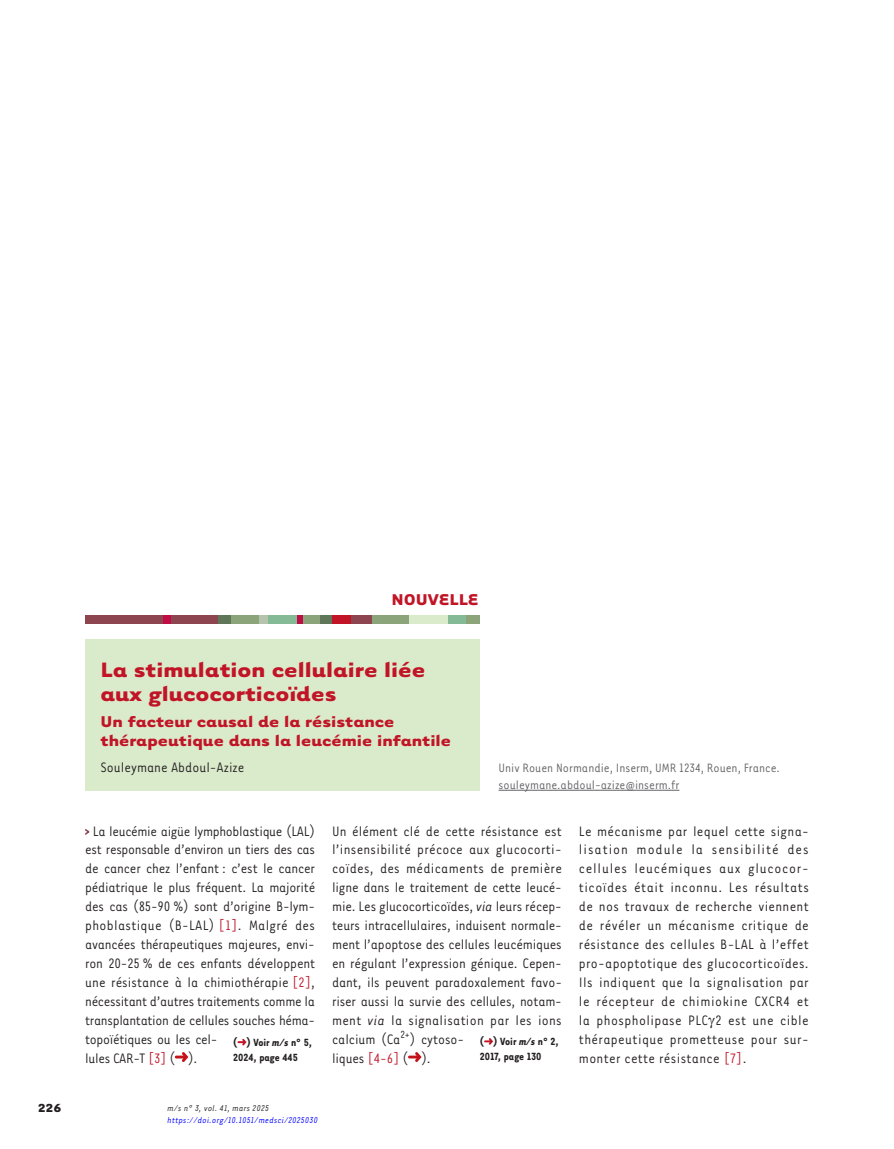
<style>
.page{position:relative;width:894px;height:1149px;background:#fff}
.page>*{position:absolute;margin:0;border:0;box-sizing:border-box;transform-origin:0 0}
.t1{font:700 24px/24px "Tarzana Wide OT";color:#c11527}
.t2{font:700 18px/19.5px "Tarzana Wide OT";color:#c11527}
.t3{font:15.75px/18.9px "Tarzana Nar OT";letter-spacing:-.01em;color:#231f20}
.t4{font:13.95px/17px "Tarzana Nar OT";color:#636366}
.t5{font:700 13.5px "Tarzana Wide OT";color:#231f20}
.t6{font:700 12px/15px "Tarzana Nar OT";color:#231f20}
.t7{font:italic 9.75px "Tarzana Nar OT";letter-spacing:.025em;color:#00f}
.t8{font:italic 9.75px "Tarzana Nar OT";letter-spacing:.025em;color:#231f20}
.s1{color:#bf182a}
.s2{font-style:italic}
</style>
<div class="page">
<hr style="left:498px;top:789px;width:181px;height:1px;background:#636366">
<div style="left:86px;top:639px;width:394px;height:151px;background:#daebcb"></div>
<div style="left:86px;top:615px;width:133px;height:9px;background:#8d454f"></div>
<div style="left:218px;top:615px;width:27px;height:9px;background:#5f7659"></div>
<div style="left:319px;top:615px;width:13px;height:9px;background:#5f7659"></div>
<div style="left:231px;top:615px;width:30px;height:9px;background:#8ba479"></div>
<div style="left:267px;top:615px;width:30px;height:9px;background:#84ba95"></div>
<div style="left:447px;top:615px;width:20px;height:9px;background:#84ba95"></div>
<div style="left:301px;top:615px;width:18px;height:9px;background:#8ba479"></div>
<div style="left:466px;top:615px;width:14px;height:9px;background:#8ba479"></div>
<div style="left:370px;top:615px;width:39px;height:9px;background:#8ba479"></div>
<div style="left:409px;top:615px;width:38px;height:9px;background:#daebcb"></div>
<div style="left:259px;top:615px;width:9px;height:9px;background:#b6c4ad"></div>
<div style="left:163px;top:615px;width:7px;height:9px;background:#c10d45"></div>
<div style="left:297px;top:615px;width:6px;height:9px;background:#c10d45"></div>
<div style="left:332px;top:615px;width:27px;height:9px;background:#c11527"></div>
<div style="left:350px;top:615px;width:21px;height:9px;background:#8d454f"></div>
<svg style="left:85px;top:828px;width:4px;height:7px"></svg>
<svg style="left:175px;top:1052px;width:13px;height:9px"></svg>
<svg style="left:408px;top:1052px;width:13px;height:9px"></svg>
<svg style="left:237px;top:1038px;width:9px;height:7px"></svg>
<svg style="left:484px;top:1038px;width:9px;height:6px"></svg>
<p class="t5" style="left:38px;top:1098px;width:25px">226</p>
<p class="t2" style="left:391px;top:588px;width:89px">NOUVELLE</p>
<h1 class="t1" style="left:100px;top:656px;width:326px">La stimulation cellulaire liée aux glucocorticoïdes</h1>
<p class="t2" style="left:100px;top:710px;width:352px">Un facteur causal de la résistance thérapeutique dans la leucémie infantile</p>
<p class="t3" style="left:100px;top:756px;width:145px">Souleymane Abdoul-Azize</p>
<p class="t4" style="left:498px;top:758px;width:282px">Univ Rouen Normandie, Inserm, UMR 1234, Rouen, France. souleymane.abdoul-azize@inserm.fr</p>
<p class="t3" style="left:85px;top:820px;width:231px;text-indent:8px">La leucémie aigüe lymphoblastique (LAL) est responsable d’environ un tiers des cas de cancer chez l’enfant : c’est le cancer pédiatrique le plus fréquent. La majorité des cas (85-90 %) sont d’origine B-lym&shy;phoblastique (B-LAL) <span class="s1">[1]</span>. Malgré des avancées thérapeutiques majeures, envi&shy;ron 20-25 % de ces enfants développent une résistance à la chimiothérapie <span class="s1">[2]</span>, nécessitant d’autres traitements comme la transplantation de cellules souches héma&shy;topoïétiques ou les cel-<br>lules CAR-T <span class="s1">[3]</span> ( ).</p>
<p class="t3" style="left:332px;top:820px;width:231px">Un élément clé de cette résistance est l’insensibilité précoce aux glucocorti&shy;coïdes, des médicaments de première ligne dans le traitement de cette leucé&shy;mie. Les glucocorticoïdes, <span class="s2">via</span> leurs récep&shy;teurs intracellulaires, induisent normale&shy;ment l’apoptose des cellules leucémiques en régulant l’expression génique. Cepen&shy;dant, ils peuvent paradoxalement favo&shy;riser aussi la survie des cellules, notam&shy;ment <span class="s2">via</span> la signalisation par les ions calcium (Ca<sup>2+</sup>) cytoso-<br>liques <span class="s1">[4-6]</span> ( ).</p>
<p class="t3" style="left:578px;top:820px;width:231px;text-align:justify">Le mécanisme par lequel cette signa&shy;lisation module la sensibilité des cellules leucémiques aux glucocor&shy;ticoïdes était inconnu. Les résultats de nos travaux de recherche viennent de révéler un mécanisme critique de résistance des cellules B-LAL à l’effet pro-apoptotique des glucocorticoïdes.<br>Ils indiquent que la signalisation par le récepteur de chimiokine CXCR4 et la phospholipase PLC 2 est une cible thérapeutique prometteuse pour sur&shy;monter cette résistance <span class="s1">[7]</span>.</p>
<p class="t6" style="left:233px;top:1033px;width:80px">( ) Voir <span class="s2">m/s</span> n° 5,<br>2024, page 445</p>
<p class="t6" style="left:479px;top:1033px;width:80px">( ) Voir <span class="s2">m/s</span> n° 2,<br>2017, page 130</p>
<p class="t8" style="left:167px;top:1102px;width:103px">m/s n° 3, vol. 41, mars 2025</p>
<p class="t7" style="left:167px;top:1114px;width:152px">https://doi.org/10.1051/medsci/2025030</p>
</div>
